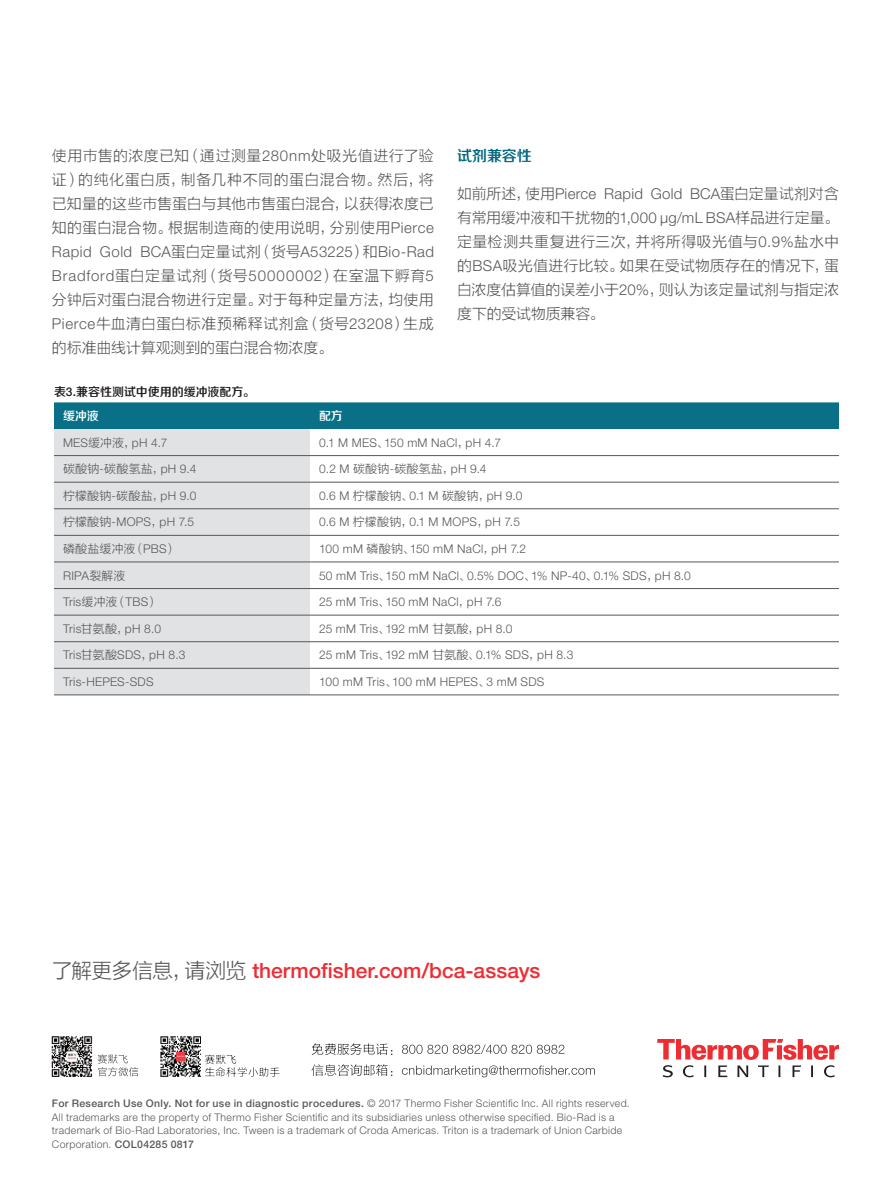
<style>
.page{position:relative;width:893px;height:1191px;background:#fff}
.page>*{position:absolute;margin:0;border:0;box-sizing:border-box;transform-origin:0 0}
.t1{font:500 21px "Helvetica Neue LT Std";color:#ee2d33}
.t2{font:15px/24px "FZLTXHK";color:#57585a;text-align:justify}
.t3{font:300 15px/24px "Helvetica Neue LT Std";letter-spacing:.03em;color:#57585a}
.t4{font:15px "FZZZHONGJW GB1 0";color:#00687f}
.t5{font:300 12px "Helvetica Neue LT Std";letter-spacing:.02em;color:#57585a}
.t6{font:12px "FZLTXHK";letter-spacing:.01em;color:#57585a}
.t7{font:12px/24.3px "FZZZHONGJW GB1 0";letter-spacing:-.005em;color:#231f20}
.t8{font:12px "FZZZHONGJW GB1 0";color:#fff}
.t9{font:300 10.5px/13.5px "Helvetica Neue LT Std";letter-spacing:.03em;color:#57585a}
.s1{font-family:"Helvetica Neue LT Std";font-weight:300}
.s2{font-family:"FZLTXHK";font-weight:400}
.s3{font-family:"Helvetica Neue LT Std";font-weight:500}
.s4{color:#fff}
.s5{font-family:"FZLTXHK";font-weight:400;color:#57585a}
.s6{font-weight:500}
</style>
<div class="page">
<svg style="left:657px;top:1039px;width:182px;height:20px"></svg>
<svg style="left:663px;top:1065px;width:172px;height:12px"></svg>
<div style="left:54px;top:402px;width:785px;height:27px;background:#097088"></div>
<div style="left:54px;top:429px;width:256px;height:265px;background:#e1e2e4"></div>
<svg style="left:310px;top:456px;width:529px;height:212px"></svg>
<hr style="left:54px;top:455px;width:256px;height:1px;background:#57585a">
<hr style="left:310px;top:455px;width:529px;height:1px;background:#57585a">
<hr style="left:54px;top:482px;width:256px;height:1px;background:#57585a">
<hr style="left:310px;top:482px;width:529px;height:1px;background:#57585a">
<hr style="left:54px;top:508px;width:256px;height:1px;background:#57585a">
<hr style="left:310px;top:508px;width:529px;height:1px;background:#57585a">
<hr style="left:54px;top:535px;width:256px;height:1px;background:#57585a">
<hr style="left:310px;top:535px;width:529px;height:1px;background:#57585a">
<hr style="left:54px;top:561px;width:256px;height:1px;background:#57585a">
<hr style="left:310px;top:561px;width:529px;height:1px;background:#57585a">
<hr style="left:54px;top:588px;width:256px;height:1px;background:#57585a">
<hr style="left:310px;top:588px;width:529px;height:1px;background:#57585a">
<hr style="left:54px;top:615px;width:256px;height:1px;background:#57585a">
<hr style="left:310px;top:615px;width:529px;height:1px;background:#57585a">
<hr style="left:54px;top:641px;width:256px;height:1px;background:#57585a">
<hr style="left:310px;top:641px;width:529px;height:1px;background:#57585a">
<hr style="left:54px;top:668px;width:256px;height:1px;background:#57585a">
<hr style="left:310px;top:668px;width:529px;height:1px;background:#57585a">
<hr style="left:54px;top:694px;width:256px;height:1px;background:#57585a">
<hr style="left:310px;top:694px;width:529px;height:1px;background:#57585a">
<img style="left:52px;top:1036px;width:40px;height:40px">
<svg style="left:98px;top:1054px;width:40px;height:22px"></svg>
<img style="left:160px;top:1036px;width:41px;height:40px">
<svg style="left:311px;top:1064px;width:284px;height:13px"></svg>
<svg style="left:312px;top:1043px;width:252px;height:12px"></svg>
<svg style="left:205px;top:1054px;width:75px;height:22px"></svg>
<p class="t2" style="left:52px;top:144px;width:383px">使用市售的浓度已知（通过测量<span class="s1">280nm</span>处吸光值进行了验证）的纯化蛋白质，制备几种不同的蛋白混合物。然后，将已知量的这些市售蛋白与其他市售蛋白混合，以获得浓度已知的蛋白混合物。根据制造商的使用说明，分别使用<span class="s1">Pierce</span></p>
<p class="t3" style="left:52px;top:240px;width:383px">Rapid Gold BCA<span class="s2">蛋白定量试剂（货号</span>A53225<span class="s2">）和</span>Bio-Rad<br>Bradford<span class="s2">蛋白定量试剂（货号</span>50000002<span class="s2">）在室温下孵育</span>5</p>
<p class="t2" style="left:52px;top:288px;width:383px">分钟后对蛋白混合物进行定量。对于每种定量方法，均使用<span class="s1">Pierce</span>牛血清白蛋白标准预稀释试剂盒（货号<span class="s1">23208</span>）生成的标准曲线计算观测到的蛋白混合物浓度。</p>
<p class="t7" style="left:63px;top:380px;width:193px;text-indent:-9px">表<span class="s3">3.</span>兼容性测试中使用的缓冲液配方。<span class="s4">缓冲液</span></p>
<p class="t8" style="left:319px;top:409px;width:25px">配方</p>
<p class="t4" style="left:457px;top:148px;width:76px">试剂兼容性</p>
<p class="t3" style="left:457px;top:181px;width:383px"><span class="s2">如前所述，使用</span>Pierce Rapid Gold BCA<span class="s2">蛋白定量试剂对含</span></p>
<p class="t2" style="left:457px;top:206px;width:383px">有常用缓冲液和干扰物的<span class="s1">1,000 µg/mL BSA</span>样品进行定量。定量检测共重复进行三次，并将所得吸光值与<span class="s1">0.9%</span>盐水中的<span class="s1">BSA</span>吸光值进行比较。如果在受试物质存在的情况下，蛋白浓度估算值的误差小于<span class="s1">20%</span>，则认为该定量试剂与指定浓度下的受试物质兼容。</p>
<p class="t5" style="left:63px;top:435px;width:106px">MES<span class="s2">缓冲液，</span>pH 4.7</p>
<p class="t5" style="left:319px;top:435px;width:183px">0.1 M MES<span class="s2">、</span>150 mM NaCl<span class="s2">，</span>pH 4.7</p>
<p class="t6" style="left:63px;top:462px;width:135px">碳酸钠<span class="s1">-</span>碳酸氢盐，<span class="s1">pH 9.4</span></p>
<p class="t5" style="left:319px;top:461px;width:169px">0.2 M <span class="s2">碳酸钠</span>-<span class="s2">碳酸氢盐，</span>pH 9.4</p>
<p class="t6" style="left:63px;top:489px;width:135px">柠檬酸钠<span class="s1">-</span>碳酸盐，<span class="s1">pH 9.0</span></p>
<p class="t5" style="left:319px;top:488px;width:205px">0.6 M <span class="s2">柠檬酸钠、</span>0.1 M <span class="s2">碳酸钠，</span>pH 9.0</p>
<p class="t5" style="left:63px;top:515px;width:133px"><span class="s2">柠檬酸钠</span>-MOPS<span class="s2">，</span>pH 7.5</p>
<p class="t5" style="left:319px;top:515px;width:202px">0.6 M <span class="s2">柠檬酸钠，</span>0.1 M MOPS<span class="s2">，</span>pH 7.5</p>
<p class="t6" style="left:63px;top:542px;width:116px">磷酸盐缓冲液（<span class="s1">PBS</span>）</p>
<p class="t5" style="left:319px;top:541px;width:209px">100 mM <span class="s2">磷酸钠、</span>150 mM NaCl<span class="s2">，</span>pH 7.2</p>
<p class="t5" style="left:63px;top:568px;width:64px">RIPA<span class="s2">裂解液</span></p>
<p class="t5" style="left:319px;top:568px;width:373px">50 mM Tris<span class="s2">、</span>150 mM NaCl<span class="s2">、</span>0.5% DOC<span class="s2">、</span>1% NP-40<span class="s2">、</span>0.1% SDS<span class="s2">，</span>pH 8.0</p>
<p class="t5" style="left:63px;top:594px;width:97px">Tris<span class="s2">缓冲液（</span>TBS<span class="s2">）</span></p>
<p class="t5" style="left:319px;top:594px;width:184px">25 mM Tris<span class="s2">、</span>150 mM NaCl<span class="s2">，</span>pH 7.6</p>
<p class="t5" style="left:63px;top:621px;width:99px">Tris<span class="s2">甘氨酸，</span>pH 8.0</p>
<p class="t5" style="left:319px;top:621px;width:195px">25 mM Tris<span class="s2">、</span>192 mM <span class="s2">甘氨酸，</span>pH 8.0</p>
<p class="t5" style="left:63px;top:647px;width:124px">Tris<span class="s2">甘氨酸</span>SDS<span class="s2">，</span>pH 8.3</p>
<p class="t5" style="left:319px;top:647px;width:256px">25 mM Tris<span class="s2">、</span>192 mM <span class="s2">甘氨酸、</span>0.1% SDS<span class="s2">，</span>pH 8.3</p>
<p class="t5" style="left:63px;top:674px;width:92px">Tris-HEPES-SDS</p>
<p class="t5" style="left:319px;top:674px;width:227px">100 mM Tris<span class="s2">、</span>100 mM HEPES<span class="s2">、</span>3 mM SDS</p>
<h1 class="t1" style="left:52px;top:957px;width:490px"><span class="s5">了解更多信息，请浏览</span> thermofisher.com/bca-assays</h1>
<p class="t9" style="left:52px;top:1096px;width:579px"><span class="s6">For Research Use Only. Not for use in diagnostic procedures.</span> © 2017 Thermo Fisher Scientific Inc. All rights reserved.<br>All trademarks are the property of Thermo Fisher Scientific and its subsidiaries unless otherwise specified. Bio-Rad is a trademark of Bio-Rad Laboratories, Inc. Tween is a trademark of Croda Americas. Triton is a trademark of Union Carbide Corporation. <span class="s6">COL04285 0817</span></p>
</div>
